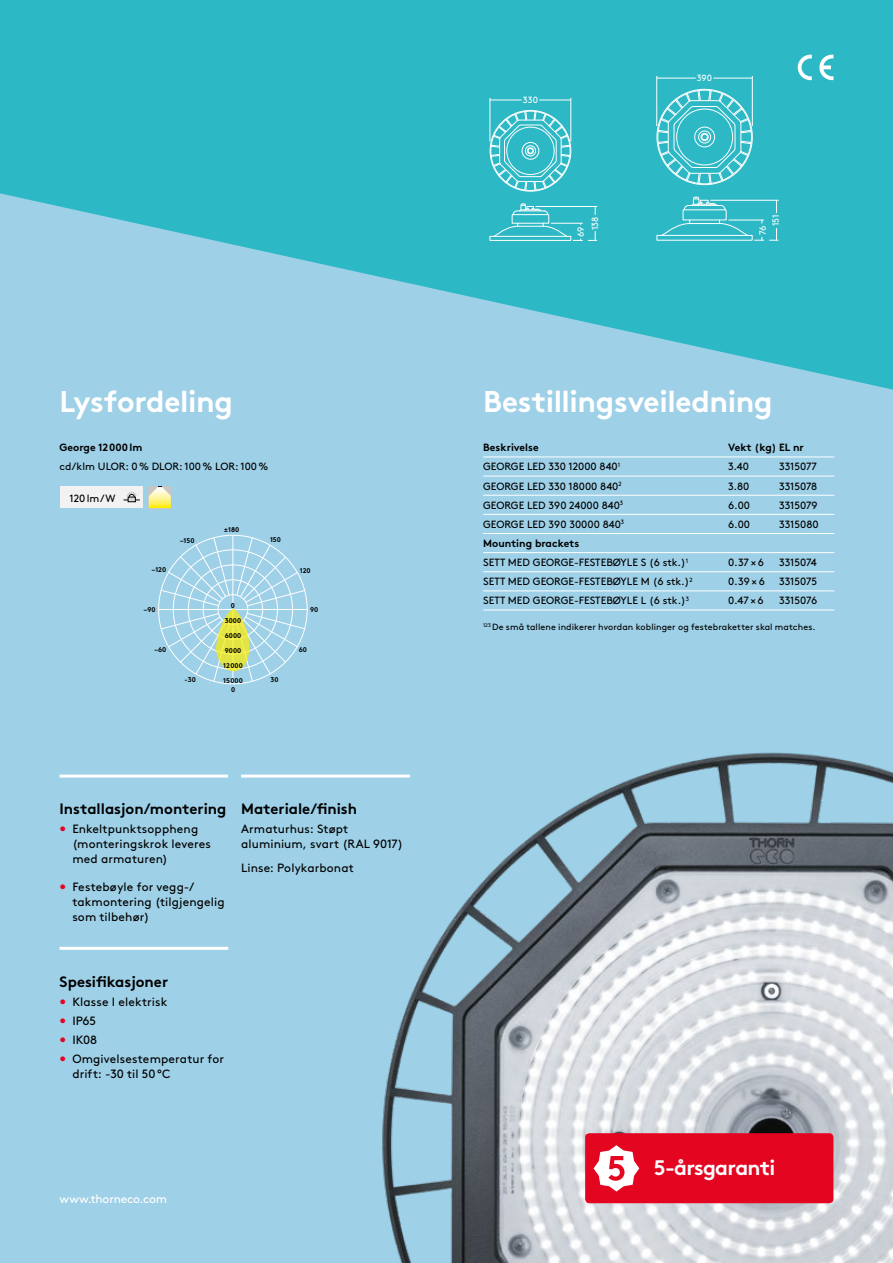
<style>
.page{position:relative;width:893px;height:1263px;background:#9ed0e7}
.page>*{position:absolute;margin:0;border:0;box-sizing:border-box;transform-origin:0 0}
.t1{font:700 30px "Brown";letter-spacing:-.015em;color:#fff}
.t2{font:700 21px "Brown";letter-spacing:-.035em;color:#fff}
.t3{font:700 15px "Brown";color:#000}
.t4{font:12px/14.9px "Brown";letter-spacing:.01em;color:#000}
.t5{font:12px "Brown";letter-spacing:-.02em;color:#fff}
.t6{font:10.5px/19.4px "Brown";color:#000}
.t7{font:700 10.5px "Brown";color:#000}
.t8{font:9px "Brown";letter-spacing:.01em;color:#000}
.t9{font:9px/14.4px "Brown";letter-spacing:-.005em;color:#fff}
.t10{font:700 6.9px/15px "Brown";color:#000}
.s1{font-weight:700}
.s2{color:#e40521}
</style>
<div class="page">
<svg style="left:0;top:0;width:893px;height:390px;fill:#2db8c5"></svg>
<hr style="left:60px;top:947px;width:168px;height:3px;background:#fff">
<hr style="left:483px;top:457px;width:245px;height:1px;background:#fff">
<hr style="left:728px;top:457px;width:51px;height:1px;background:#fff">
<hr style="left:779px;top:457px;width:55px;height:1px;background:#fff">
<hr style="left:483px;top:552px;width:245px;height:1px;background:#fff">
<hr style="left:728px;top:552px;width:51px;height:1px;background:#fff">
<hr style="left:779px;top:552px;width:55px;height:1px;background:#fff">
<hr style="left:483px;top:533px;width:245px;height:1px;background:#fff">
<hr style="left:728px;top:533px;width:51px;height:1px;background:#fff">
<hr style="left:779px;top:533px;width:55px;height:1px;background:#fff">
<hr style="left:483px;top:476px;width:245px;height:1px;background:#fff">
<hr style="left:728px;top:476px;width:51px;height:1px;background:#fff">
<hr style="left:779px;top:476px;width:55px;height:1px;background:#fff">
<hr style="left:483px;top:495px;width:245px;height:1px;background:#fff">
<hr style="left:728px;top:495px;width:51px;height:1px;background:#fff">
<hr style="left:779px;top:495px;width:55px;height:1px;background:#fff">
<hr style="left:483px;top:514px;width:245px;height:1px;background:#fff">
<hr style="left:728px;top:514px;width:51px;height:1px;background:#fff">
<hr style="left:779px;top:514px;width:55px;height:1px;background:#fff">
<hr style="left:483px;top:571px;width:245px;height:1px;background:#fff">
<hr style="left:728px;top:571px;width:51px;height:1px;background:#fff">
<hr style="left:779px;top:571px;width:55px;height:1px;background:#fff">
<hr style="left:483px;top:590px;width:245px;height:1px;background:#fff">
<hr style="left:728px;top:590px;width:51px;height:1px;background:#fff">
<hr style="left:779px;top:590px;width:55px;height:1px;background:#fff">
<hr style="left:483px;top:610px;width:245px;height:1px;background:#fff">
<hr style="left:728px;top:610px;width:51px;height:1px;background:#fff">
<hr style="left:779px;top:610px;width:55px;height:1px;background:#fff">
<svg style="left:149px;top:486px;width:22px;height:22px"></svg>
<div style="left:60px;top:486px;width:83px;height:22px;background:#f2f2f2"></div>
<hr style="left:232px;top:535px;width:1px;height:68px;background:#fff">
<hr style="left:232px;top:609px;width:1px;height:75px;background:#fff">
<hr style="left:159px;top:609px;width:148px;height:1px;background:#fff">
<svg style="left:160px;top:536px;width:146px;height:147px"></svg>
<svg style="left:124px;top:492px;width:15px;height:10px"></svg>
<hr style="left:60px;top:774px;width:168px;height:3px;background:#fff">
<hr style="left:241px;top:774px;width:169px;height:3px;background:#fff">
<img style="left:351px;top:752px;width:542px;height:511px">
<svg style="left:490px;top:111px;width:81px;height:80px;background:#58c6d0"></svg>
<div style="left:527px;top:147px;width:7px;height:7px;border:1px solid #fff;border-radius:50%"></div>
<div style="left:489px;top:236px;width:82px;height:5px;border:1px solid #fff"></div>
<svg style="left:493px;top:203px;width:104px;height:38px;background:#4ac1cd"></svg>
<hr style="left:570px;top:98px;width:1px;height:44px;background:#fff">
<hr style="left:489px;top:98px;width:1px;height:44px;background:#fff">
<hr style="left:490px;top:100px;width:31px;height:1px;background:#fff">
<hr style="left:539px;top:100px;width:32px;height:1px;background:#fff">
<svg style="left:657px;top:90px;width:95px;height:94px;background:#50c3ce"></svg>
<div style="left:676px;top:109px;width:57px;height:56px;border:1px solid #fff;border-radius:50%"></div>
<div style="left:694px;top:127px;width:21px;height:20px;border:1px solid #fff;border-radius:50%"></div>
<div style="left:698px;top:131px;width:13px;height:12px;border:1px solid #fff;border-radius:50%"></div>
<div style="left:701px;top:134px;width:7px;height:6px;border:1px solid #fff;border-radius:50%"></div>
<div style="left:701px;top:133px;width:8px;height:8px;border:1px solid #fff;border-radius:50%"></div>
<svg style="left:661px;top:196px;width:87px;height:40px;background:#46c0cc"></svg>
<hr style="left:752px;top:76px;width:1px;height:50px;background:#fff">
<hr style="left:656px;top:76px;width:1px;height:50px;background:#fff">
<hr style="left:657px;top:78px;width:39px;height:1px;background:#fff">
<hr style="left:728px;top:220px;width:36px;height:1px;background:#fff">
<hr style="left:713px;top:78px;width:39px;height:1px;background:#fff">
<hr style="left:710px;top:200px;width:69px;height:1px;background:#fff">
<svg style="left:776px;top:200px;width:1px;height:13px"></svg>
<svg style="left:754px;top:220px;width:24px;height:21px"></svg>
<svg style="left:798px;top:55px;width:14px;height:25px"></svg>
<svg style="left:819px;top:55px;width:14px;height:25px"></svg>
<div style="left:585px;top:1133px;width:248px;height:70px;background:#e40521;border-radius:4px"></div>
<svg style="left:594px;top:1145px;width:45px;height:46px"></svg>
<p class="t9" style="left:523px;top:92px;width:17px">330</p>
<p class="t9" style="left:573px;top:230px;width:15px;text-indent:-7px;rotate:-90deg">69<br>138</p>
<p class="t9" style="left:697px;top:70px;width:17px">390</p>
<p class="t9" style="left:755px;top:226px;width:14px;line-height:13.4px;text-indent:-9px;rotate:-90deg">76<br>151</p>
<h1 class="t1" style="left:60px;top:378px;width:175px">Lysfordeling</h1>
<p class="t7" style="left:60px;top:439px;width:84px">George 12000lm</p>
<p class="t6" style="left:60px;top:456px;width:210px">cd/klm ULOR: 0% DLOR: 100% LOR: 100%</p>
<p class="t6" style="left:70px;top:488px;width:47px">120lm/W</p>
<h1 class="t1" style="left:483px;top:378px;width:291px">Bestillingsveiledning</h1>
<p class="t7" style="left:483px;top:439px;width:57px">Beskrivelse</p>
<p class="t7" style="left:728px;top:439px;width:77px">Vekt (kg) EL nr</p>
<p class="t6" style="left:483px;top:456px;width:139px">GEORGE LED 330 12000 840<sup>1</sup></p>
<p class="t6" style="left:728px;top:456px;width:22px">3.40</p>
<p class="t6" style="left:779px;top:456px;width:39px">3315077</p>
<p class="t6" style="left:483px;top:475px;width:140px">GEORGE LED 330 18000 840<sup>2</sup></p>
<p class="t6" style="left:728px;top:475px;width:23px">3.80</p>
<p class="t6" style="left:779px;top:475px;width:40px">3315078</p>
<p class="t6" style="left:483px;top:494px;width:141px">GEORGE LED 390 24000 840<sup>3</sup></p>
<p class="t6" style="left:728px;top:494px;width:24px">6.00</p>
<p class="t6" style="left:779px;top:494px;width:40px">3315079</p>
<p class="t6" style="left:483px;top:514px;width:142px">GEORGE LED 390 30000 840<sup>3</sup></p>
<p class="t6" style="left:728px;top:514px;width:24px">6.00</p>
<p class="t6" style="left:779px;top:514px;width:41px">3315080</p>
<p class="t6" style="left:483px;top:533px;width:207px"><span class="s1">Mounting brackets<br></span>SETT MED GEORGE-FESTEBØYLE S (6 stk.)<sup>1</sup></p>
<p class="t10" style="left:224px;top:521px;width:16px">±180</p>
<p class="t10" style="left:270px;top:531px;width:12px">150</p>
<p class="t10" style="left:180px;top:532px;width:16px">–150</p>
<p class="t6" style="left:728px;top:552px;width:38px">0.37×6</p>
<p class="t6" style="left:779px;top:552px;width:39px">3315074</p>
<p class="t10" style="left:152px;top:561px;width:16px">–120</p>
<p class="t10" style="left:300px;top:562px;width:12px">120</p>
<p class="t10" style="left:144px;top:601px;width:13px">–90</p>
<p class="t10" style="left:310px;top:602px;width:10px">90</p>
<p class="t10" style="left:155px;top:642px;width:13px">–60</p>
<p class="t6" style="left:483px;top:571px;width:211px">SETT MED GEORGE-FESTEBØYLE M (6 stk.)<sup>2</sup></p>
<p class="t6" style="left:728px;top:571px;width:38px">0.39×6</p>
<p class="t6" style="left:779px;top:571px;width:40px">3315075</p>
<p class="t6" style="left:483px;top:590px;width:208px">SETT MED GEORGE-FESTEBØYLE L (6 stk.)<sup>3</sup></p>
<p class="t6" style="left:728px;top:590px;width:37px">0.47×6</p>
<p class="t6" style="left:779px;top:590px;width:40px">3315076</p>
<p class="t10" style="left:231px;top:598px;width:6px">0</p>
<p class="t10" style="left:223px;top:612px;width:21px">3000<br>6000<br>9000<br>12000<br>15000</p>
<p class="t8" style="left:483px;top:620px;width:334px"><sup>123</sup> De små tallene indikerer hvordan koblinger og festebraketter skal matches.</p>
<p class="t10" style="left:299px;top:641px;width:10px">60</p>
<p class="t10" style="left:271px;top:671px;width:10px">30</p>
<p class="t10" style="left:184px;top:671px;width:13px">-30</p>
<p class="t10" style="left:231px;top:681px;width:6px">0</p>
<h3 class="t3" style="left:60px;top:797px;width:299px">Installasjon/montering Materiale/finish</h3>
<p class="t4" style="left:241px;top:821px;width:163px">Armaturhus: Støpt aluminium, svart (RAL 9017)</p>
<p class="t4" style="left:241px;top:859px;width:114px">Linse: Polykarbonat</p>
<p class="t4" style="left:72px;top:821px;width:140px;text-indent:-13px"><span class="s2">•</span> Enkeltpunktsoppheng (monteringskrok leveres med armaturen)</p>
<p class="t4" style="left:72px;top:878px;width:154px;text-indent:-13px"><span class="s2">•</span> Festebøyle for vegg-/ takmontering (tilgjengelig som tilbehør)</p>
<h3 class="t3" style="left:60px;top:969px;width:110px">Spesifikasjoner</h3>
<p class="t4" style="left:60px;top:993px;width:109px"><span class="s2">•</span> Klasse I elektrisk</p>
<p class="t4" style="left:60px;top:1012px;width:38px"><span class="s2">•</span> IP65</p>
<p class="t4" style="left:60px;top:1031px;width:39px"><span class="s2">•</span> IK08</p>
<p class="t4" style="left:72px;top:1050px;width:153px;text-indent:-13px"><span class="s2">•</span> Omgivelsestemperatur for drift: -30 til 50°C</p>
<p class="t5" style="left:60px;top:1190px;width:109px">www.thorneco.com</p>
<h2 class="t2" style="left:654px;top:1151px;width:123px">5-årsgaranti</h2>
</div>
